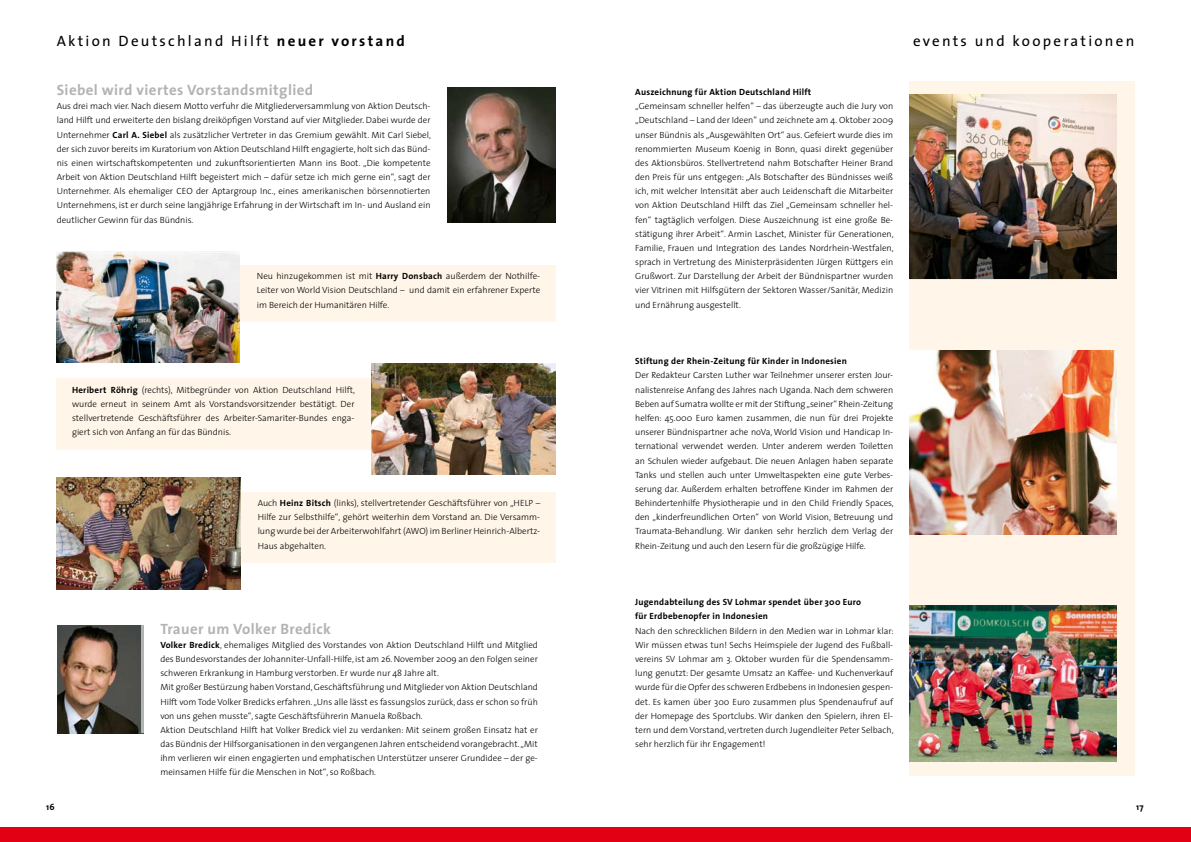
<style>
.page{position:relative;width:1191px;height:842px;background:#fff}
.page>*{position:absolute;margin:0;border:0;box-sizing:border-box;transform-origin:0 0}
.t1{font:15px "The Sans";letter-spacing:.15em;color:#000}
.t2{font:700 15px "The Sans";letter-spacing:.025em;color:#b1b3b4}
.t3{font:300 9px/14.2px "The Sans";color:#000}
.t4{font:700 9px "The Sans";color:#000}
.s1{font-weight:700}
</style>
<div class="page">
<div style="left:0;top:828px;width:595px;height:14px;background:#e20015"></div>
<div style="left:595px;top:828px;width:596px;height:14px;background:#e20015"></div>
<div style="left:72px;top:492px;width:484px;height:71px;background:#fff5e8"></div>
<div style="left:57px;top:378px;width:499px;height:71px;background:#fff5e8"></div>
<div style="left:72px;top:265px;width:484px;height:57px;background:#fff5e8"></div>
<div style="left:909px;top:81px;width:225px;height:694px;background:#fff5e8"></div>
<img style="left:909px;top:95px;width:207px;height:183px">
<img style="left:909px;top:350px;width:207px;height:184px">
<img style="left:909px;top:605px;width:207px;height:156px">
<img style="left:447px;top:88px;width:108px;height:135px">
<img style="left:57px;top:251px;width:183px;height:112px">
<img style="left:371px;top:364px;width:185px;height:110px">
<img style="left:57px;top:477px;width:184px;height:112px">
<img style="left:57px;top:625px;width:84px;height:108px">
<hr style="left:141px;top:625px;width:2px;height:108px;background:#b1b3b4">
<p class="t1" style="left:57px;top:28px;width:350px">Aktion Deutschland Hilft <span class="s1">neuer vorstand</span></p>
<p class="t1" style="left:913px;top:28px;width:223px">events und kooperationen</p>
<p class="t2" style="left:57px;top:77px;width:258px">Siebel wird viertes Vorstandsmitglied</p>
<p class="t3" style="left:57px;top:99px;width:376px;text-align:justify">Aus drei mach vier. Nach diesem Motto verfuhr die Mitgliederversammlung von Aktion Deutsch&shy;land Hilft und erweiterte den bislang dreiköpfigen Vorstand auf vier Mitglieder. Dabei wurde der Unternehmer <span class="s1">Carl A. Siebel</span> als zusätzlicher Vertreter in das Gremium gewählt. Mit Carl Siebel, der sich zuvor bereits im Kuratorium von Aktion Deutschland Hilft engagierte, holt sich das Bünd&shy;nis einen wirtschaftskompetenten und zukunftsorientierten Mann ins Boot. „Die kompetente Arbeit von Aktion Deutschland Hilft begeistert mich – dafür setze ich mich gerne ein“, sagt der Unternehmer. Als ehemaliger CEO der Aptargroup Inc., eines amerikanischen börsennotierten Unternehmens, ist er durch seine langjährige Erfahrung in der Wirtschaft im In- und Ausland ein deutlicher Gewinn für das Bündnis.</p>
<p class="t3" style="left:635px;top:85px;width:260px"><span class="s1">Auszeichnung für Aktion Deutschland Hilft<br></span>„Gemeinsam schneller helfen“ – das überzeugte auch die Jury von „Deutschland – Land der Ideen“ und zeichnete am 4. Oktober 2009 unser Bündnis als „Ausgewählten Ort“ aus. Gefeiert wurde dies im renommierten Museum Koenig in Bonn, quasi direkt gegenüber des Aktionsbüros. Stellvertretend nahm Botschafter Heiner Brand den Preis für uns entgegen: „Als Botschafter des Bündnisses weiß ich, mit welcher Intensität aber auch Leidenschaft die Mitarbeiter von Aktion Deutschland Hilft das Ziel „Gemeinsam schneller hel&shy;fen“ tagtäglich verfolgen. Diese Auszeichnung ist eine große Be&shy;stätigung ihrer Arbeit“. Armin Laschet, Minister für Generationen, Familie, Frauen und Integration des Landes Nordrhein-Westfalen, sprach in Vertretung des Ministerpräsidenten Jürgen Rüttgers ein Grußwort. Zur Darstellung der Arbeit der Bündnispartner wurden vier Vitrinen mit Hilfsgütern der Sektoren Wasser/Sanitär, Medizin und Ernährung ausgestellt.</p>
<p class="t3" style="left:257px;top:269px;width:285px;text-align:justify">Neu hinzugekommen ist mit <span class="s1">Harry Donsbach</span> außerdem der Nothilfe-Leiter von World Vision Deutschland – und damit ein erfahrener Experte im Bereich der Humanitären Hilfe.</p>
<p class="t3" style="left:72px;top:382px;width:284px;text-align:justify"><span class="s1">Heribert Röhrig</span> (rechts), Mitbegründer von Aktion Deutschland Hilft, wurde erneut in seinem Amt als Vorstandsvorsitzender bestätigt. Der stellvertretende Geschäftsführer des Arbeiter-Samariter-Bundes enga&shy;giert sich von Anfang an für das Bündnis.</p>
<p class="t3" style="left:258px;top:496px;width:284px;text-align:justify">Auch <span class="s1">Heinz Bitsch</span> (links), stellvertretender Geschäftsführer von „HELP – Hilfe zur Selbsthilfe“, gehört weiterhin dem Vorstand an. Die Versamm&shy;lung wurde bei der Arbeiterwohlfahrt (AWO) im Berliner Heinrich-Albertz-Haus abgehalten.</p>
<p class="t2" style="left:160px;top:616px;width:172px">Trauer um Volker Bredick</p>
<p class="t3" style="left:160px;top:637px;width:379px"><span class="s1">Volker Bredick</span>, ehemaliges Mitglied des Vorstandes von Aktion Deutschland Hilft und Mitglied des Bundesvorstandes der Johanniter-Unfall-Hilfe, ist am 26. November 2009 an den Folgen seiner schweren Erkrankung in Hamburg verstorben. Er wurde nur 48 Jahre alt.<br>Mit großer Bestürzung haben Vorstand, Geschäftsführung und Mitglieder von Aktion Deutschland Hilft vom Tode Volker Bredicks erfahren. „Uns alle lässt es fassungslos zurück, dass er schon so früh von uns gehen musste“, sagte Geschäftsführerin Manuela Roßbach.<br>Aktion Deutschland Hilft hat Volker Bredick viel zu verdanken: Mit seinem großen Einsatz hat er das Bündnis der Hilfsorganisationen in den vergangenen Jahren entscheidend vorangebracht. „Mit ihm verlieren wir einen engagierten und emphatischen Unterstützer unserer Grundidee – der ge&shy;meinsamen Hilfe für die Menschen in Not“, so Roßbach.</p>
<p class="t3" style="left:635px;top:354px;width:260px"><span class="s1">Stiftung der Rhein-Zeitung für Kinder in Indonesien<br></span>Der Redakteur Carsten Luther war Teilnehmer unserer ersten Jour&shy;nalistenreise Anfang des Jahres nach Uganda. Nach dem schweren Beben auf Sumatra wollte er mit der Stiftung „seiner“ Rhein-Zeitung helfen: 45.000 Euro kamen zusammen, die nun für drei Projekte unserer Bündnispartner ache noVa, World Vision und Handicap In&shy;ternational verwendet werden. Unter anderem werden Toiletten an Schulen wieder aufgebaut. Die neuen Anlagen haben separate Tanks und stellen auch unter Umweltaspekten eine gute Verbes&shy;serung dar. Außerdem erhalten betroffene Kinder im Rahmen der Behindertenhilfe Physiotherapie und in den Child Friendly Spaces, den „kinderfreundlichen Orten“ von World Vision, Betreuung und Traumata-Behandlung. Wir danken sehr herzlich dem Verlag der Rhein-Zeitung und auch den Lesern für die großzügige Hilfe.</p>
<p class="t3" style="left:635px;top:595px;width:260px"><span class="s1">Jugendabteilung des SV Lohmar spendet über 300 Euro<br>für Erdbebenopfer in Indonesien<br></span>Nach den schrecklichen Bildern in den Medien war in Lohmar klar:<br>Wir müssen etwas tun! Sechs Heimspiele der Jugend des Fußball&shy;vereins SV Lohmar am 3. Oktober wurden für die Spendensamm&shy;lung genutzt: Der gesamte Umsatz an Kaffee- und Kuchenverkauf wurde für die Opfer des schweren Erdbebens in Indonesien gespen&shy;det. Es kamen über 300 Euro zusammen plus Spendenaufruf auf der Homepage des Sportclubs. Wir danken den Spielern, ihren El&shy;tern und dem Vorstand, vertreten durch Jugendleiter Peter Selbach, sehr herzlich für ihr Engagement!</p>
<p class="t4" style="left:46px;top:800px;width:10px">16</p>
<p class="t4" style="left:1136px;top:800px;width:9px">17</p>
</div>
